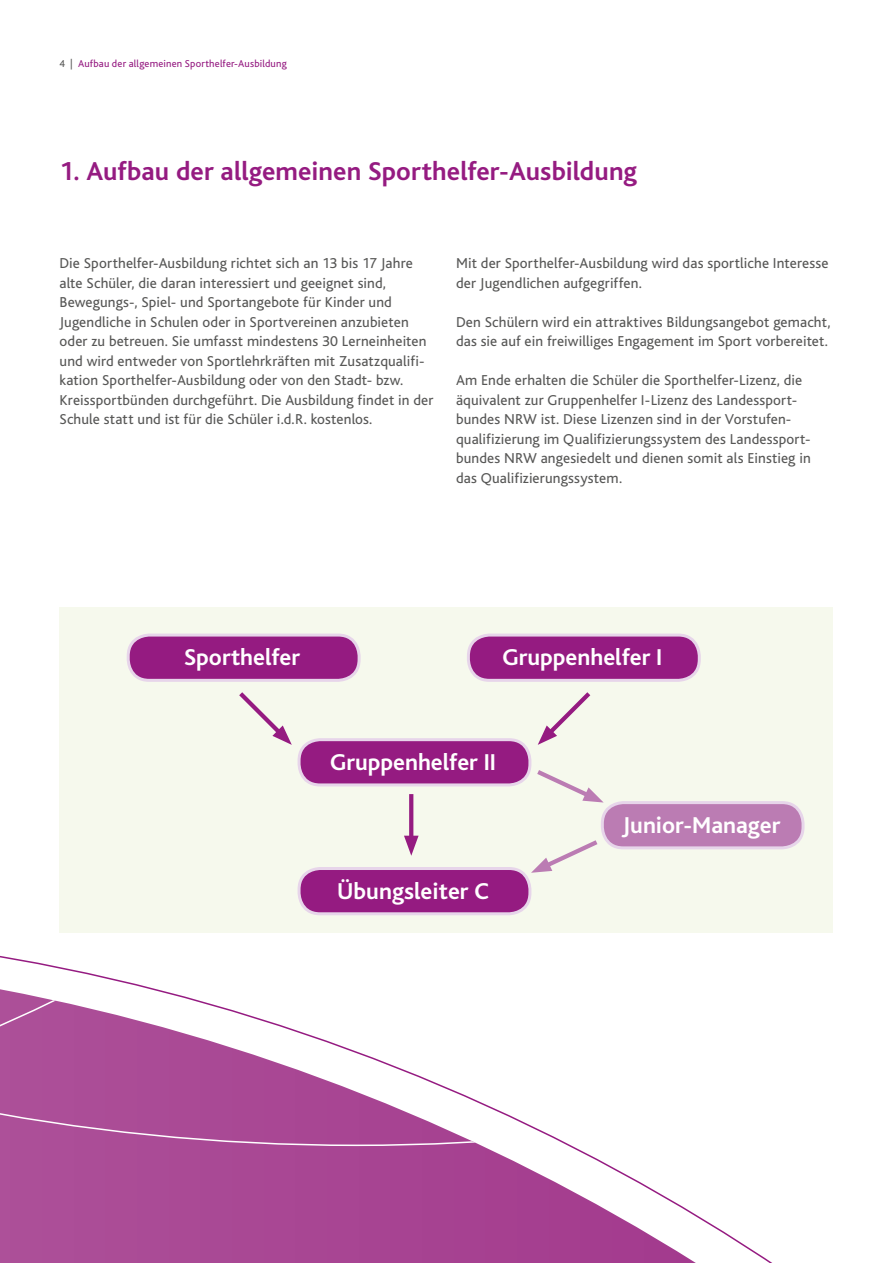
<style>
.page{position:relative;width:893px;height:1263px;background:#fff}
.page>*{position:absolute;margin:0;border:0;box-sizing:border-box;transform-origin:0 0}
.t1{font:700 27px "Bliss";letter-spacing:.005em;color:#951b81}
.t2{font:700 24px "Bliss";color:#fff}
.t3{font:15px/19.5px "Bliss";letter-spacing:.01em;color:#575756}
.t4{font:10.5px "Bliss";letter-spacing:.015em;color:#951b81}
.s1{color:#575756}
</style>
<div class="page">
<svg style="left:0;top:926px;width:772px;height:337px"></svg>
<div style="left:60px;top:607px;width:773px;height:326px;background:#f6f9ed"></div>
<div style="left:128px;top:635px;width:231px;height:45px;background:#951b81;border-radius:21px"></div>
<div style="left:127px;top:633px;width:234px;height:49px;border:3px solid #e7d5ea;border-radius:21px"></div>
<div style="left:468px;top:635px;width:231px;height:45px;background:#951b81;border-radius:21px"></div>
<div style="left:467px;top:633px;width:234px;height:49px;border:3px solid #e7d5ea;border-radius:21px"></div>
<div style="left:299px;top:740px;width:231px;height:45px;background:#951b81;border-radius:21px"></div>
<div style="left:298px;top:738px;width:233px;height:48px;border:3px solid #e7d5ea;border-radius:21px"></div>
<div style="left:299px;top:868px;width:231px;height:46px;background:#951b81;border-radius:21px"></div>
<div style="left:298px;top:867px;width:233px;height:48px;border:3px solid #e7d5ea;border-radius:21px"></div>
<div style="left:602px;top:803px;width:201px;height:45px;background:#bb7cb3;border-radius:21px"></div>
<div style="left:601px;top:801px;width:203px;height:48px;border:3px solid #e7d5ea;border-radius:21px"></div>
<svg style="left:409px;top:794px;width:4px;height:42px"></svg>
<svg style="left:404px;top:836px;width:15px;height:20px"></svg>
<svg style="left:239px;top:692px;width:53px;height:53px"></svg>
<svg style="left:538px;top:692px;width:53px;height:53px"></svg>
<svg style="left:531px;top:840px;width:67px;height:33px"></svg>
<svg style="left:537px;top:770px;width:67px;height:33px"></svg>
<p class="t4" style="left:60px;top:58px;width:229px"><span class="s1">4 |</span> Aufbau der allgemeinen Sporthelfer-Ausbildung</p>
<h1 class="t1" style="left:60px;top:157px;width:579px">1. Aufbau der allgemeinen Sporthelfer-Ausbildung</h1>
<p class="t3" style="left:60px;top:254px;width:375px">Die Sporthelfer-Ausbildung richtet sich an 13 bis 17 Jahre alte Schüler, die daran interessiert und geeignet sind, Bewegungs-, Spiel- und Sportangebote für Kinder und Jugendliche in Schulen oder in Sportvereinen anzubieten oder zu betreuen. Sie umfasst mindestens 30 Lerneinheiten und wird entweder von Sportlehrkräften mit Zusatzqualifi&shy;kation Sporthelfer-Ausbildung oder von den Stadt- bzw.<br>Kreissportbünden durchgeführt. Die Ausbildung findet in der Schule statt und ist für die Schüler i.d.R. kostenlos.</p>
<p class="t3" style="left:456px;top:254px;width:374px">Mit der Sporthelfer-Ausbildung wird das sportliche Interesse der Jugendlichen aufgegriffen.</p>
<p class="t3" style="left:456px;top:312px;width:376px">Den Schülern wird ein attraktives Bildungsangebot gemacht, das sie auf ein freiwilliges Engagement im Sport vorbereitet.</p>
<p class="t3" style="left:456px;top:371px;width:356px">Am Ende erhalten die Schüler die Sporthelfer-Lizenz, die äquivalent zur Gruppenhelfer I-Lizenz des Landessport&shy;bundes NRW ist. Diese Lizenzen sind in der Vorstufen&shy;qualifizierung im Qualifizierungssystem des Landessport&shy;bundes NRW angesiedelt und dienen somit als Einstieg in das Qualifizierungssystem.</p>
<h2 class="t2" style="left:184px;top:645px;width:117px">Sporthelfer</h2>
<h2 class="t2" style="left:503px;top:645px;width:161px">Gruppenhelfer I</h2>
<h2 class="t2" style="left:330px;top:750px;width:167px">Gruppenhelfer II</h2>
<h2 class="t2" style="left:337px;top:878px;width:153px">Übungsleiter C</h2>
<h2 class="t2" style="left:622px;top:812px;width:160px">Junior-Manager</h2>
</div>
